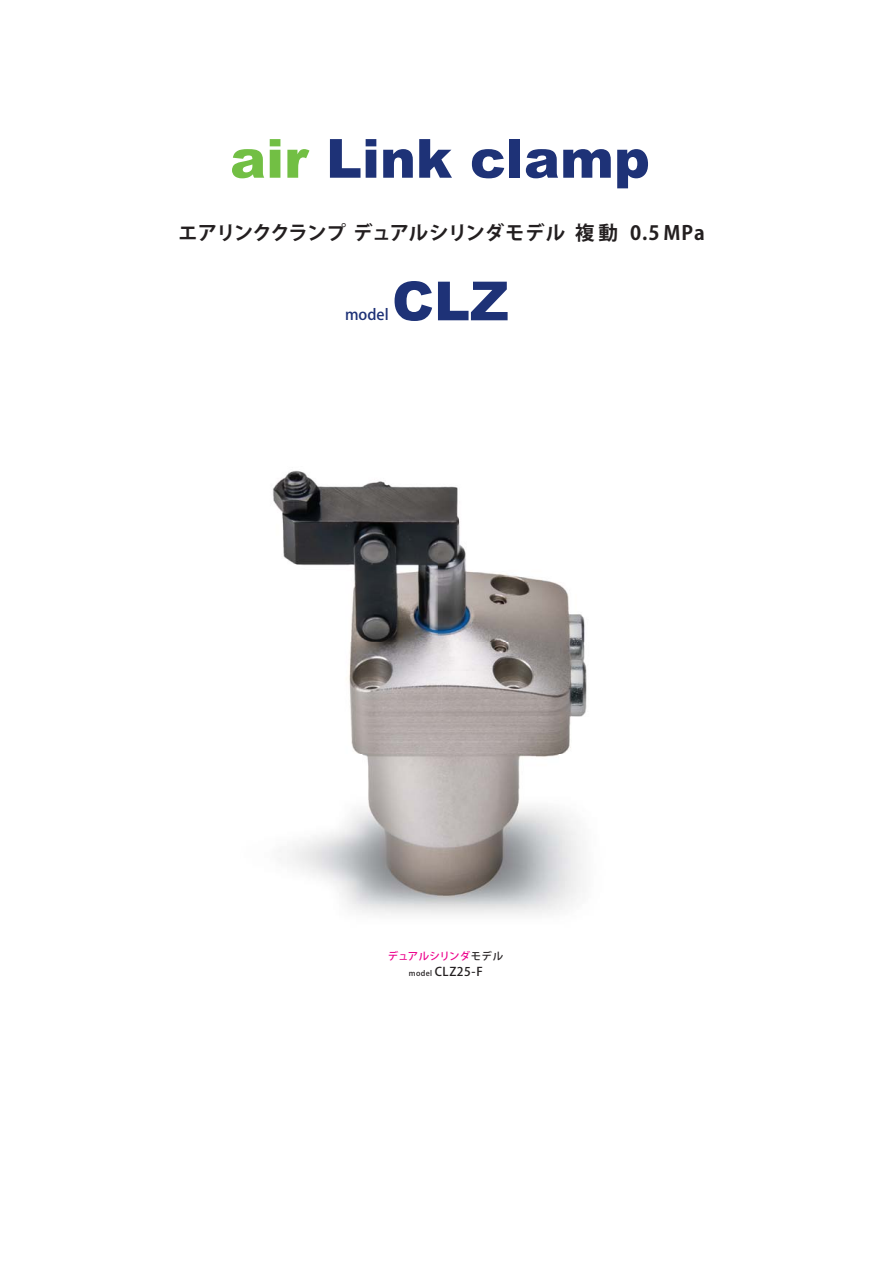
<style>
.page{position:relative;width:893px;height:1263px;background:#fff}
.page>*{position:absolute;margin:0;border:0;box-sizing:border-box;transform-origin:0 0}
.t1{font:900 54px "Arial";color:#1e3277}
.t2{font:19.5px "Koz Go Pro Bold 90 msp RKSJ H";letter-spacing:-.02em;color:#231f20}
.t3{font:15px "Koz Go Pro Medium 90 msp RKSJ H";color:#1e3277}
.t4{font:12px "Koz Go Pro Medium 90 msp RKSJ H";letter-spacing:.05em;color:#231f20}
.t5{font:10.5px "Koz Go Pro Medium 90 msp RKSJ H";letter-spacing:.01em;color:#ec008c}
.s1{color:#72bf44}
.s2{color:#231f20}
.s3{font-size:7.5px}
</style>
<div class="page">
<img style="left:272px;top:470px;width:313px;height:172px">
<img style="left:349px;top:642px;width:189px;height:113px">
<img style="left:538px;top:642px;width:49px;height:113px">
<img style="left:290px;top:755px;width:293px;height:160px">
<h1 class="t1" style="left:230px;top:118px;width:421px"><span class="s1">air</span> Link clamp</h1>
<p class="t2" style="left:178px;top:226px;width:528px">エアリンククランプ デュアルシリンダモデル 複動 0.5 MPa</p>
<h1 class="t1" style="left:392px;top:261px;width:118px">CLZ</h1>
<p class="t3" style="left:345px;top:309px;width:45px">model</p>
<p class="t5" style="left:388px;top:952px;width:117px">デュアルシリンダ<span class="s2">モデル</span></p>
<p class="t4" style="left:409px;top:967px;width:75px"><span class="s3">model</span> CLZ25-F</p>
</div>
